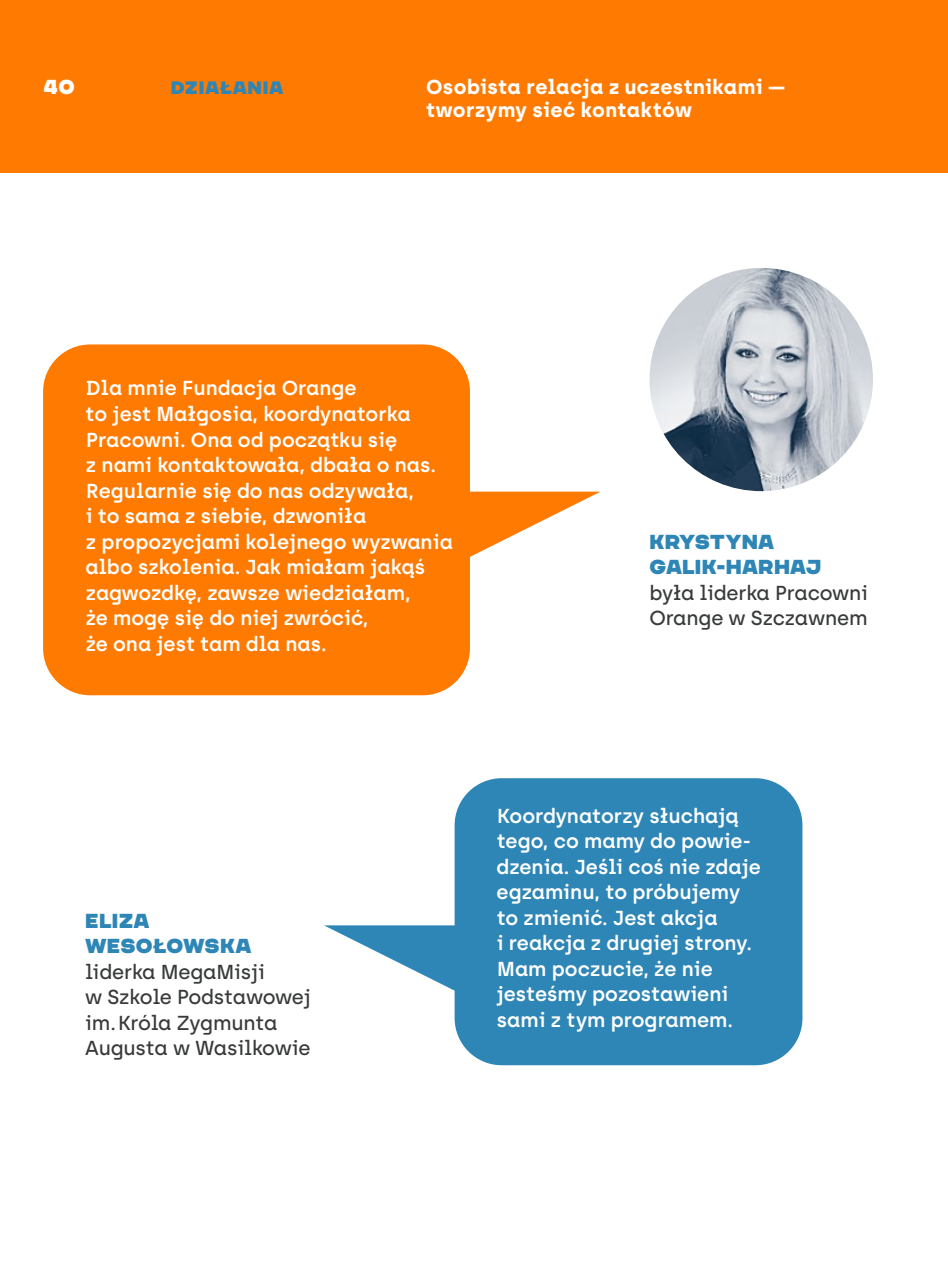
<style>
.page{position:relative;width:948px;height:1263px;background:#fff}
.page>*{position:absolute;margin:0;border:0;box-sizing:border-box;transform-origin:0 0}
.t1{font:600 20.25px/25.4px "Archia";color:#fff}
.t2{font:500 20.25px/25.4px "Archia";letter-spacing:-.01em;color:#383a3b}
.Pagina_recto{font:700 20.25px/23.6px "Archia";letter-spacing:.02em;color:#fff}
.t3{font:20.25px "CHANEY";color:#fff}
.t4{font:18px "CHANEY";letter-spacing:.03em;color:#2e86b6}
.s1{font-family:"CHANEY";font-weight:400;color:#2e86b6}
</style>
<div class="page">
<div style="left:0;top:0;width:947px;height:172px;background:#ff7a01"></div>
<svg style="left:43px;top:344px;width:557px;height:351px;fill:#ff7a01"></svg>
<svg style="left:324px;top:778px;width:478px;height:287px;fill:#2e86b6"></svg>
<img style="left:649px;top:268px;width:223px;height:223px;border-radius:112px">
<svg style="left:946px;top:0;width:2px;height:173px"></svg>
<svg style="left:839px;top:172px;width:95px;height:287px"></svg>
<p class="t3" style="left:43px;top:74px;width:33px">40</p>
<p class="t4" style="left:171px;top:76px;width:114px">DZIAŁANIA</p>
<p class="Pagina_recto" style="left:426px;top:74px;width:360px">Osobista relacja z uczestnikami — tworzymy sieć kontaktów</p>
<p class="t1" style="left:85px;top:375px;width:368px">Dla mnie Fundacja Orange<br>to jest Małgosia, koordynatorka<br>Pracowni. Ona od początku się<br>z nami kontaktowała, dbała o nas.<br>Regularnie się do nas odzywała,<br>i to sama z siebie, dzwoniła<br>z propozycjami kolejnego wyzwania albo szkolenia. Jak miałam jakąś zagwozdkę, zawsze wiedziałam,<br>że mogę się do niej zwrócić,<br>że ona jest tam dla nas.</p>
<p class="t2" style="left:649px;top:529px;width:220px"><span class="s1">KRYSTYNA<br>GALIK-HARHAJ </span>była liderka Pracowni<br>Orange w Szczawnem</p>
<p class="t2" style="left:85px;top:908px;width:227px"><span class="s1">ELIZA<br>WESOŁOWSKA </span>liderka MegaMisji<br>w Szkole Podstawowej im.Króla Zygmunta<br>Augusta w Wasilkowie</p>
<p class="t1" style="left:496px;top:803px;width:266px">Koordynatorzy słuchają tego, co mamy do powie&shy;dzenia. Jeśli coś nie zdaje egzaminu, to próbujemy to zmienić. Jest akcja<br>i reakcja z drugiej strony.<br>Mam poczucie, że nie jesteśmy pozostawieni sami z tym programem.</p>
</div>
